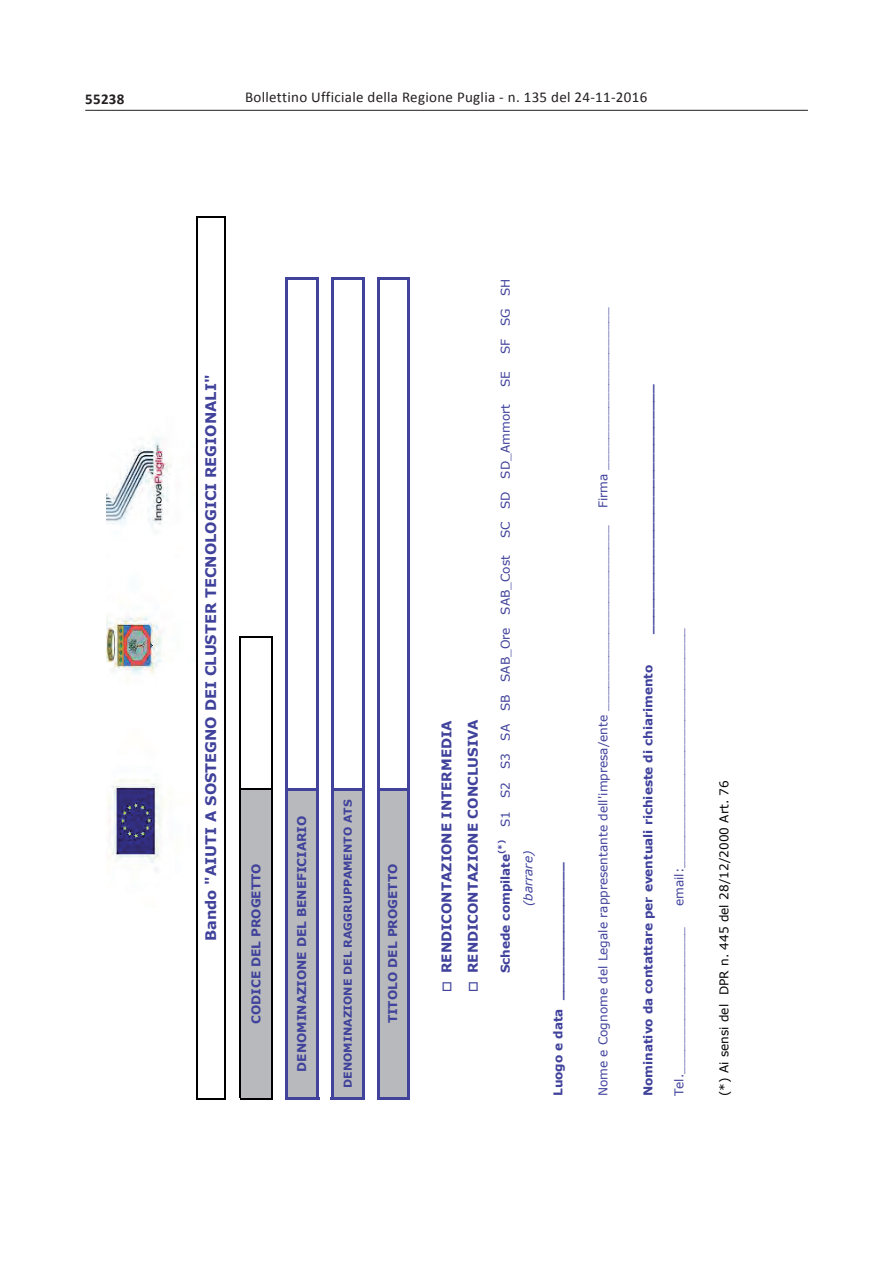
<style>
.page{position:relative;width:893px;height:1263px;background:#fff}
.page>*{position:absolute;margin:0;border:0;box-sizing:border-box;transform-origin:0 0}
.t1{font:15px "Calibri";letter-spacing:.02em;color:#231f20}
.t2{font:700 15px "Calibri";letter-spacing:.02em;color:#231f20}
.t3{font:700 14.55px "Verdana";color:#40429b}
.t4{font:700 13.35px/26.1px "Verdana";color:#40429b}
.t5{font:12.15px "Verdana";letter-spacing:.005em;color:#40429b}
.t6{font:700 12.15px "Verdana";color:#40429b}
.t7{font:12.15px "Verdana";letter-spacing:.005em;color:#000}
.t8{font:italic 12.15px "Verdana";color:#40429b}
.t9{font:700 10.95px "Verdana";color:#40429b}
.t10{font:700 7.95px "Verdana";color:#40429b}
</style>
<div class="page">
<hr style="left:85px;top:110px;width:723px;height:1px;background:#231f20">
<img style="left:106px;top:408px;width:274px;height:462px">
<div style="left:197px;top:217px;width:43px;height:881px;background:#fff"></div>
<div style="left:240px;top:789px;width:32px;height:310px;background:#b7b9bc"></div>
<div style="left:272px;top:217px;width:14px;height:882px;background:#fff"></div>
<div style="left:286px;top:789px;width:32px;height:310px;background:#b7b9bc"></div>
<div style="left:318px;top:217px;width:14px;height:882px;background:#fff"></div>
<div style="left:332px;top:789px;width:32px;height:310px;background:#b7b9bc"></div>
<div style="left:364px;top:217px;width:14px;height:882px;background:#fff"></div>
<div style="left:378px;top:789px;width:30px;height:310px;background:#b7b9bc"></div>
<hr style="left:196px;top:1098px;width:30px;height:1px;background:#000">
<hr style="left:240px;top:1098px;width:33px;height:1px;background:#000">
<hr style="left:241px;top:789px;width:32px;height:1px;background:#000">
<hr style="left:285px;top:1098px;width:34px;height:2px;background:#40429b">
<hr style="left:287px;top:788px;width:32px;height:2px;background:#40429b">
<hr style="left:287px;top:277px;width:32px;height:3px;background:#40429b">
<hr style="left:331px;top:1098px;width:34px;height:2px;background:#40429b">
<hr style="left:333px;top:788px;width:32px;height:2px;background:#40429b">
<hr style="left:333px;top:277px;width:32px;height:3px;background:#40429b">
<hr style="left:377px;top:1098px;width:32px;height:2px;background:#40429b">
<svg style="left:197px;top:217px;width:28px;height:1px"></svg>
<hr style="left:379px;top:788px;width:30px;height:2px;background:#40429b">
<hr style="left:241px;top:636px;width:32px;height:1px;background:#000">
<hr style="left:379px;top:277px;width:30px;height:3px;background:#40429b">
<hr style="left:196px;top:217px;width:1px;height:881px;background:#000">
<hr style="left:225px;top:217px;width:1px;height:881px;background:#000">
<hr style="left:240px;top:636px;width:1px;height:462px;background:#000">
<hr style="left:271px;top:636px;width:2px;height:462px;background:#000">
<hr style="left:285px;top:277px;width:2px;height:821px;background:#40429b">
<hr style="left:317px;top:277px;width:2px;height:821px;background:#40429b">
<hr style="left:331px;top:277px;width:2px;height:821px;background:#40429b">
<hr style="left:363px;top:277px;width:2px;height:821px;background:#40429b">
<hr style="left:377px;top:277px;width:2px;height:821px;background:#40429b">
<hr style="left:407px;top:277px;width:2px;height:821px;background:#40429b">
<p class="t2" style="left:85px;top:89px;width:41px">55238</p>
<p class="t1" style="left:245px;top:88px;width:404px">Bollettino Ufficiale della Regione Puglia - n. 135 del 24-11-2016</p>
<p class="t3" style="left:202px;top:941px;width:568px;rotate:-90deg">Bando "AIUTI A SOSTEGNO DEI CLUSTER TECNOLOGICI REGIONALI"</p>
<p class="t6" style="left:248px;top:1024px;width:162px;rotate:-90deg">CODICE DEL PROGETTO</p>
<p class="t6" style="left:294px;top:1072px;width:257px;rotate:-90deg">DENOMINAZIONE DEL BENEFICIARIO</p>
<p class="t9" style="left:341px;top:1088px;width:290px;rotate:-90deg">DENOMINAZIONE DEL RAGGRUPPAMENTO ATS</p>
<p class="t6" style="left:385px;top:1023px;width:161px;rotate:-90deg">TITOLO DEL PROGETTO</p>
<p class="t4" style="left:433px;top:973px;width:255px;rotate:-90deg">RENDICONTAZIONE INTERMEDIA<br>RENDICONTAZIONE CONCLUSIVA</p>
<p class="t5" style="left:498px;top:354px;width:77px;rotate:-90deg">SF SG SH</p>
<p class="t5" style="left:498px;top:387px;width:17px;rotate:-90deg">SE</p>
<p class="t5" style="left:498px;top:538px;width:136px;rotate:-90deg">SC SD SD_Ammort</p>
<p class="t5" style="left:498px;top:827px;width:273px;rotate:-90deg">S1 S2 S3 SA SB SAB_Ore SAB_Cost</p>
<p class="t10" style="left:496px;top:854px;width:16px;rotate:-90deg">(*)</p>
<p class="t6" style="left:498px;top:973px;width:121px;rotate:-90deg">Schede compilate</p>
<p class="t8" style="left:520px;top:906px;width:57px;rotate:-90deg">(barrare)</p>
<p class="t6" style="left:550px;top:1096px;width:235px;rotate:-90deg">Luogo e data ________________</p>
<p class="t5" style="left:595px;top:508px;width:203px;rotate:-90deg">Firma _____________________</p>
<p class="t5" style="left:595px;top:1096px;width:572px;rotate:-90deg">Nome e Cognome del Legale rappresentante dell'impresa/ente ________________________</p>
<p class="t6" style="left:640px;top:634px;width:251px;rotate:-90deg">_____________________________</p>
<p class="t6" style="left:640px;top:1096px;width:433px;rotate:-90deg">Nominativo da contattare per eventuali richieste di chiarimento</p>
<p class="t5" style="left:671px;top:906px;width:280px;rotate:-90deg">email:_______________________________</p>
<p class="t5" style="left:671px;top:1096px;width:171px;rotate:-90deg">Tel.___________________</p>
<p class="t7" style="left:716px;top:1096px;width:317px;rotate:-90deg">(*) Ai sensi del DPR n. 445 del 28/12/2000 Art. 76</p>
</div>
